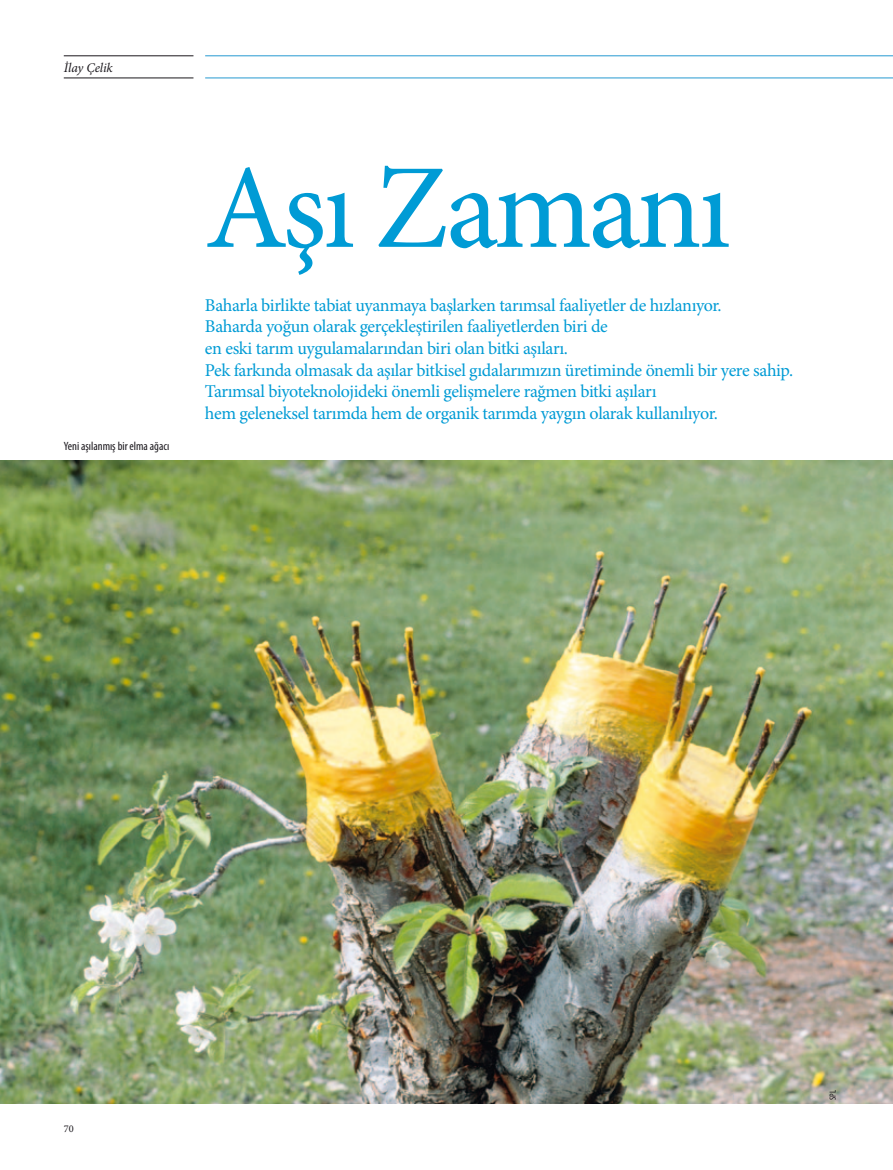
<style>
.page{position:relative;width:893px;height:1170px;background:#fff}
.page>*{position:absolute;margin:0;border:0;box-sizing:border-box;transform-origin:0 0}
.t1{font:120px "Minion Pro";letter-spacing:-.035em;color:#009bd5}
.t2{font:18px/21.6px "Minion Pro";letter-spacing:-.02em;color:#009bd5}
.t3{font:italic 13.2px "Minion Pro";letter-spacing:-.005em;color:#1a171c}
.t4{font:condensed 12px "Myriad Pro";color:#1a171c}
.t5{font:10.35px "Minion Pro";color:#1a171c}
.t6{font:condensed 9px "Myriad Pro";color:#1a171c}
</style>
<div class="page">
<img style="left:0;top:460px;width:893px;height:643px">
<hr style="left:64px;top:78px;width:129px;height:1px;background:#1a171c">
<hr style="left:64px;top:56px;width:129px;height:1px;background:#1a171c">
<hr style="left:205px;top:78px;width:688px;height:1px;background:#2699d1">
<hr style="left:205px;top:56px;width:688px;height:1px;background:#2699d1">
<p class="t3" style="left:64px;top:58px;width:50px">İlay Çelik</p>
<p class="t4" style="left:64px;top:438px;width:107px">Yeni aşılanmış bir elma ağacı</p>
<h1 class="t1" style="left:205px;top:128px;width:527px">Aşı Zamanı</h1>
<p class="t2" style="left:205px;top:294px;width:590px">Baharla birlikte tabiat uyanmaya başlarken tarımsal faaliyetler de hızlanıyor.<br>Baharda yoğun olarak gerçekleştirilen faaliyetlerden biri de<br>en eski tarım uygulamalarından biri olan bitki aşıları.<br>Pek farkında olmasak da aşılar bitkisel gıdalarımızın üretiminde önemli bir yere sahip.<br>Tarımsal biyoteknolojideki önemli gelişmelere rağmen bitki aşıları<br>hem geleneksel tarımda hem de organik tarımda yaygın olarak kullanılıyor.</p>
<p class="t5" style="left:64px;top:1121px;width:11px">70</p>
<p class="t6" style="left:827px;top:1100px;width:11px;rotate:-90deg">SPL</p>
</div>
